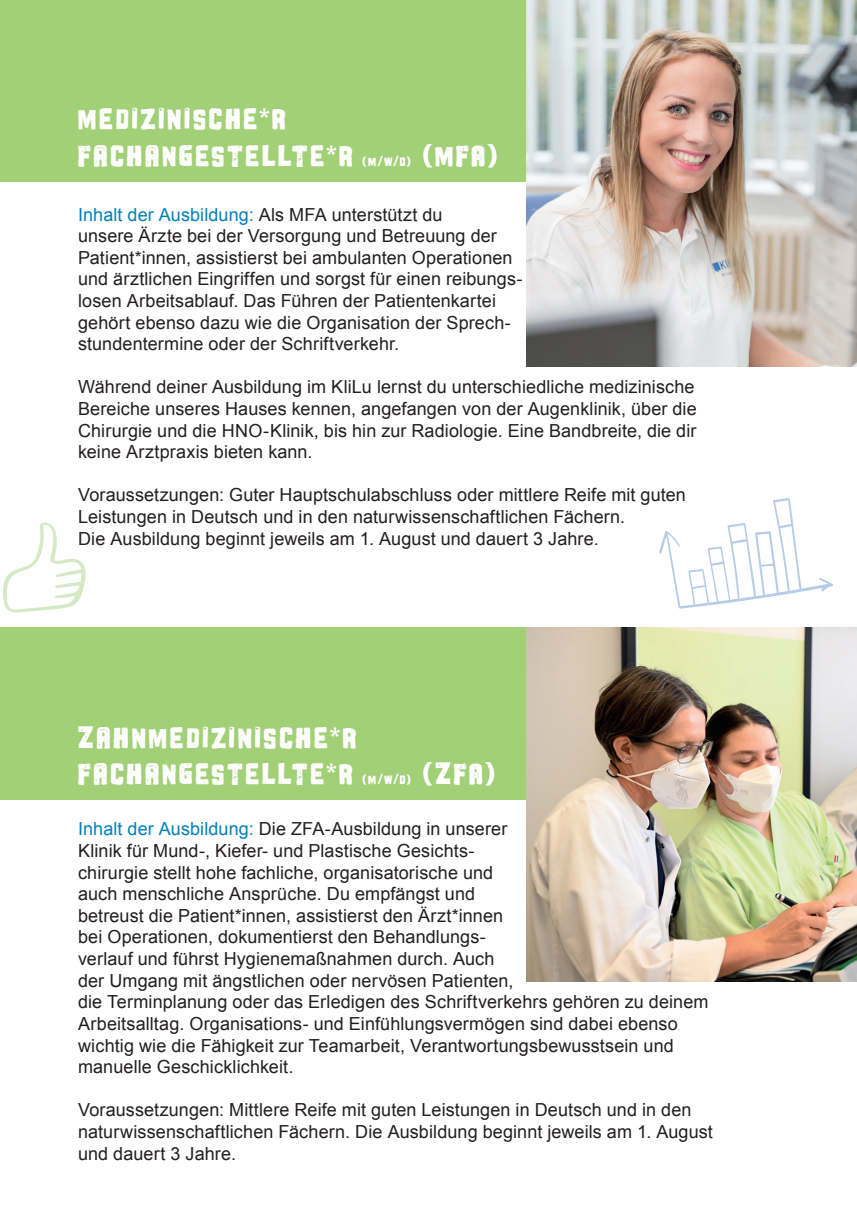
<style>
.page{position:relative;width:857px;height:1225px;background:#fff}
.page>*{position:absolute;margin:0;border:0;box-sizing:border-box;transform-origin:0 0}
.t1{font:32px/36px "Ballers Delight";color:#fff}
.t2{font:18px/21.6px "Arial";letter-spacing:.005em;color:#231f20}
.t3{font:13.8px "Ballers Delight";color:#fff}
.s1{color:#0380bb}
</style>
<div class="page">
<div style="left:0;top:0;width:856px;height:181px;background:#a1d076"></div>
<img style="left:526px;top:0;width:330px;height:366px">
<div style="left:0;top:627px;width:856px;height:172px;background:#a1d076"></div>
<img style="left:526px;top:627px;width:330px;height:354px">
<svg style="left:659px;top:498px;width:174px;height:111px"></svg>
<svg style="left:3px;top:522px;width:83px;height:91px"></svg>
<h1 class="t1" style="left:77px;top:102px;width:279px">MEDIZINISCHE*R<br>FACHANGESTELLTE*R</h1>
<p class="t3" style="left:362px;top:153px;width:51px">(M/W/D)</p>
<h1 class="t1" style="left:421px;top:138px;width:79px">(MFA)</h1>
<p class="t2" style="left:78px;top:204px;width:445px"><span class="s1">Inhalt der Ausbildung:</span> Als MFA unterstützt du<br>unsere Ärzte bei der Versorgung und Betreuung der Patient*innen, assistierst bei ambulanten Operationen und ärztlichen Eingriffen und sorgst für einen reibungs&shy;losen Arbeitsablauf. Das Führen der Patientenkartei gehört ebenso dazu wie die Organisation der Sprech&shy;stundentermine oder der Schriftverkehr.</p>
<p class="t2" style="left:78px;top:376px;width:620px">Während deiner Ausbildung im KliLu lernst du unterschiedliche medizinische Bereiche unseres Hauses kennen, angefangen von der Augenklinik, über die Chirurgie und die HNO-Klinik, bis hin zur Radiologie. Eine Bandbreite, die dir keine Arztpraxis bieten kann.</p>
<p class="t2" style="left:78px;top:484px;width:609px">Voraussetzungen: Guter Hauptschulabschluss oder mittlere Reife mit guten<br>Leistungen in Deutsch und in den naturwissenschaftlichen Fächern.<br>Die Ausbildung beginnt jeweils am 1. August und dauert 3 Jahre.</p>
<h1 class="t1" style="left:77px;top:720px;width:282px">ZAHNMEDIZINISCHE*R<br>FACHANGESTELLTE*R</h1>
<h1 class="t1" style="left:421px;top:756px;width:77px">(ZFA)</h1>
<p class="t2" style="left:78px;top:818px;width:631px"><span class="s1">Inhalt der Ausbildung:</span> Die ZFA-Ausbildung in unserer<br>Klinik für Mund-, Kiefer- und Plastische Gesichts-<br>chirurgie stellt hohe fachliche, organisatorische und<br>auch menschliche Ansprüche. Du empfängst und<br>betreust die Patient*innen, assistierst den Ärzt*innen<br>bei Operationen, dokumentierst den Behandlungs-<br>verlauf und führst Hygienemaßnahmen durch. Auch<br>der Umgang mit ängstlichen oder nervösen Patienten,<br>die Terminplanung oder das Erledigen des Schriftverkehrs gehören zu deinem Arbeitsalltag. Organisations- und Einfühlungsvermögen sind dabei ebenso wichtig wie die Fähigkeit zur Teamarbeit, Verantwortungsbewusstsein und manuelle Geschicklichkeit.</p>
<p class="t2" style="left:78px;top:1099px;width:636px">Voraussetzungen: Mittlere Reife mit guten Leistungen in Deutsch und in den naturwissenschaftlichen Fächern. Die Ausbildung beginnt jeweils am 1. August und dauert 3 Jahre.</p>
<p class="t3" style="left:362px;top:771px;width:51px">(M/W/D)</p>
</div>
